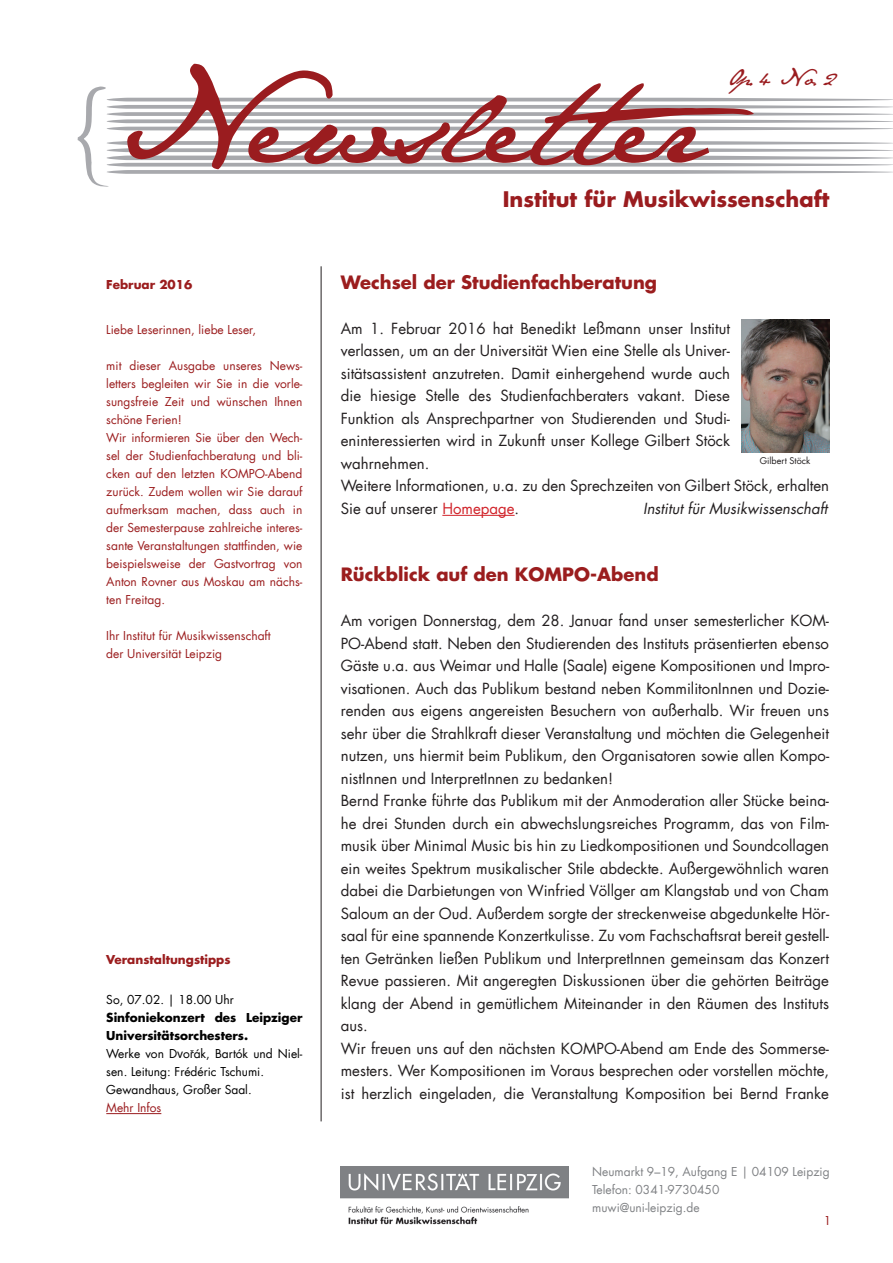
<style>
.page{position:relative;width:893px;height:1263px;background:#fff}
.page>*{position:absolute;margin:0;border:0;box-sizing:border-box;transform-origin:0 0}
.t1{font:700 21px "Futura";color:#9a1c1f}
.t2{font:19.95px "Jane Austen";color:#9a1c1f}
.t3{font:700 18px "Futura";color:#9b1d1e}
.t4{font:15px/22.5px "Futura";color:#231f20}
.t5{font:italic 15px "Futura";color:#231f20}
.t6{font:12px/18px "Futura";color:#9b1d1e}
.t7{font:12px/18px "Futura";color:#000}
.t8{font:12px/18px "Futura";color:#808285}
.t9{font:700 12px "Futura";color:#9b1d1e}
.t10{font:12px "Futura";color:#9a1c1f}
.t11{font:9px "Futura";color:#231f20}
.s1{font-weight:700}
.s2{font-family:"Arial"}
.s3{font-family:"Arial";font-size:10.95px}
.s4{color:#d1232a}
</style>
<div class="page">
<hr style="left:321px;top:266px;width:1px;height:855px;background:#231f20">
<img style="left:341px;top:1166px;width:227px;height:59px">
<svg style="left:77px;top:87px;width:816px;height:100px"></svg>
<svg style="left:127px;top:64px;width:627px;height:105px"></svg>
<hr style="left:106px;top:1113px;width:55px;height:1px;background:#9a1c1f">
<hr style="left:442px;top:515px;width:73px;height:1px;background:#d1232a">
<img style="left:741px;top:320px;width:88px;height:132px">
<h2 class="t2" style="left:728px;top:66px;width:110px">Op. 4 No. 2</h2>
<p class="t9" style="left:106px;top:276px;width:88px">Februar 2016</p>
<p class="t6" style="left:106px;top:321px;width:151px">Liebe Leserinnen, liebe Leser,</p>
<p class="t6" style="left:106px;top:357px;width:198px">mit dieser Ausgabe unseres News&shy;letters begleiten wir Sie in die vorle&shy;sungsfreie Zeit und wünschen Ihnen schöne Ferien!<br>Wir informieren Sie über den Wech&shy;sel der Studienfachberatung und bli&shy;cken auf den letzten KOMPO-Abend zurück. Zudem wollen wir Sie darauf aufmerksam machen, dass auch in der Semesterpause zahlreiche interes&shy;sante Veranstaltungen stattfinden, wie beispielsweise der Gastvortrag von<br>Anton Rovner aus Moskau am nächs&shy;ten Freitag.</p>
<p class="t6" style="left:106px;top:627px;width:166px">Ihr Institut für Musikwissenschaft der Universität Leipzig</p>
<p class="t9" style="left:106px;top:951px;width:126px">Veranstaltungstipps</p>
<p class="t7" style="left:106px;top:991px;width:129px">So, 07.02. | 18.00 Uhr</p>
<p class="t7" style="left:106px;top:1009px;width:198px"><span class="s1">Sinfoniekonzert des Leipziger<br>Universitätsorchesters.<br></span>Werke von D<span class="s2">v</span>o<span class="s3">ř</span>ák, Bartók und Niel&shy;sen. Leitung: Frédéric Tschumi.<br>Gewandhaus, Großer Saal.</p>
<p class="t10" style="left:106px;top:1100px;width:57px">Mehr Infos</p>
<h1 class="t1" style="left:503px;top:185px;width:328px">Institut für Musikwissenschaft</h1>
<p class="t3" style="left:341px;top:270px;width:318px">Wechsel der Studienfachberatung</p>
<p class="t4" style="left:341px;top:317px;width:490px">Am 1. Februar 2016 hat Benedikt Leßmann unser Institut<br>verlassen, um an der Universität Wien eine Stelle als Univer-<br>sitätsassistent anzutreten. Damit einhergehend wurde auch<br>die hiesige Stelle des Studienfachberaters vakant. Diese<br>Funktion als Ansprechpartner von Studierenden und Studi&shy;eninteressierten wird in Zukunft unser Kollege Gilbert Stöck<br>wahrnehmen.<br>Weitere Informationen, u.a. zu den Sprechzeiten von Gilbert Stöck, erhalten Sie auf unserer <span class="s4">Homepage</span>.</p>
<p class="t11" style="left:760px;top:454px;width:52px">Gilbert Stöck</p>
<p class="t5" style="left:643px;top:499px;width:186px">Institut für Musikwissenschaft</p>
<p class="t3" style="left:341px;top:563px;width:319px">Rückblick auf den KOMPO-Abend</p>
<p class="t4" style="left:341px;top:610px;width:490px">Am vorigen Donnerstag, dem 28. Januar fand unser semesterlicher KOM-PO-Abend statt. Neben den Studierenden des Instituts präsentierten ebenso Gäste u.a. aus Weimar und Halle (Saale) eigene Kompositionen und Impro&shy;visationen. Auch das Publikum bestand neben KommilitonInnen und Dozie&shy;renden aus eigens angereisten Besuchern von außerhalb. Wir freuen uns sehr über die Strahlkraft dieser Veranstaltung und möchten die Gelegenheit nutzen, uns hiermit beim Publikum, den Organisatoren sowie allen Kompo&shy;nistInnen und InterpretInnen zu bedanken!<br>Bernd Franke führte das Publikum mit der Anmoderation aller Stücke beina&shy;he drei Stunden durch ein abwechslungsreiches Programm, das von Film&shy;musik über Minimal Music bis hin zu Liedkompositionen und Soundcollagen ein weites Spektrum musikalischer Stile abdeckte. Außergewöhnlich waren dabei die Darbietungen von Winfried Völlger am Klangstab und von Cham Saloum an der Oud. Außerdem sorgte der streckenweise abgedunkelte Hör&shy;saal für eine spannende Konzertkulisse. Zu vom Fachschaftsrat bereit gestell&shy;ten Getränken ließen Publikum und InterpretInnen gemeinsam das Konzert Revue passieren. Mit angeregten Diskussionen über die gehörten Beiträge klang der Abend in gemütlichem Miteinander in den Räumen des Instituts aus.<br>Wir freuen uns auf den nächsten KOMPO-Abend am Ende des Sommerse&shy;mesters. Wer Kompositionen im Voraus besprechen oder vorstellen möchte, ist herzlich eingeladen, die Veranstaltung Komposition bei Bernd Franke</p>
<p class="t8" style="left:592px;top:1163px;width:239px">Neumarkt 9–19, Aufgang E | 04109 Leipzig<br>Telefon: 0341-9730450 muwi@uni-leipzig.de</p>
<p class="t6" style="left:824px;top:1211px;width:9px">1</p>
</div>
